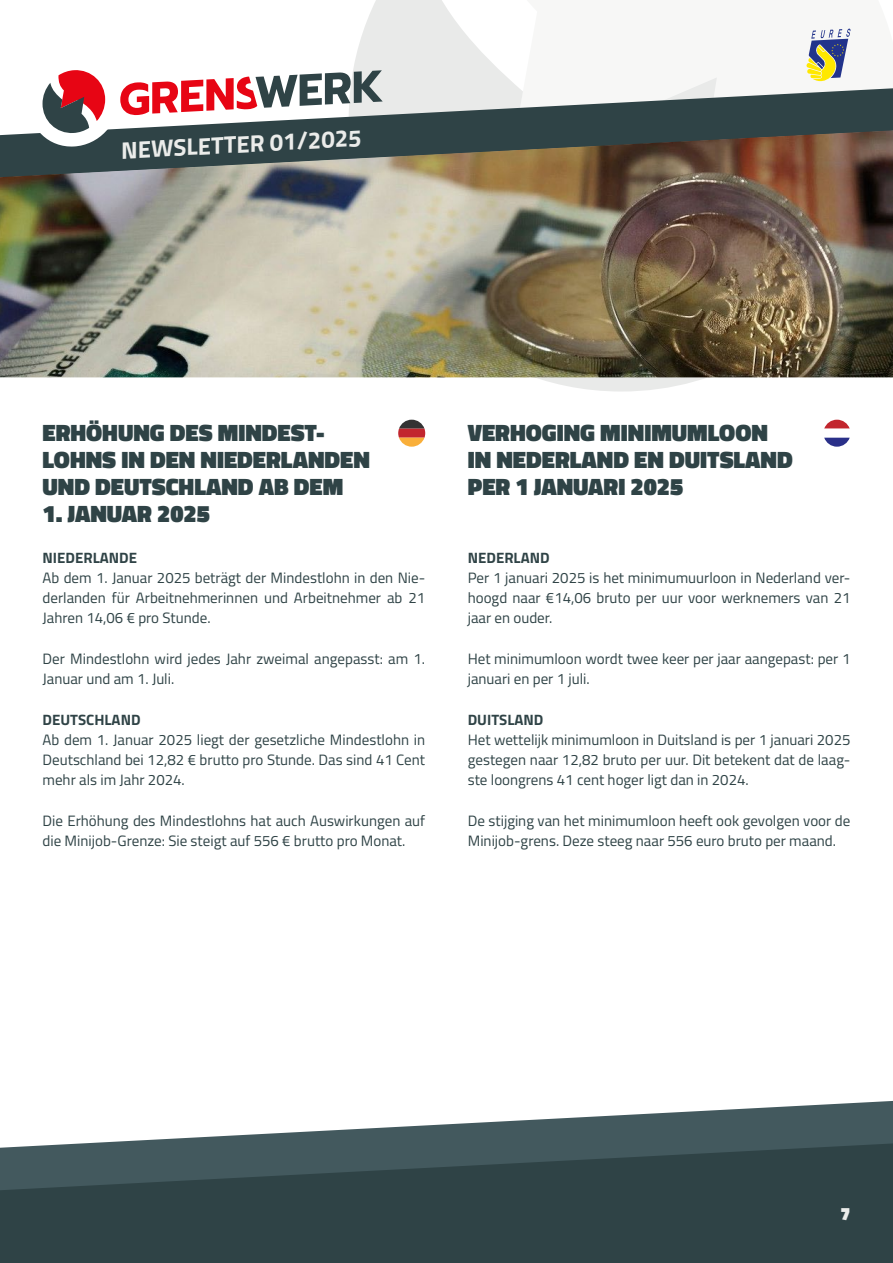
<style>
.page{position:relative;width:893px;height:1263px;background:#fff}
.page>*{position:absolute;margin:0;border:0;box-sizing:border-box;transform-origin:0 0}
.t1{font:900 24px/27px "Cairo";color:#2f4346}
.t2{font:700 24px "Cairo";color:#ebecea}
.t3{font:900 18px "Cairo";color:#ebecea}
.t4{font:15px/20.2px "Cairo";color:#2f4346;text-align:justify}
.t5{font:700 15px "Cairo";color:#2f4346}
</style>
<div class="page">
<div style="left:0;top:1190px;width:893px;height:73px;background:#2f4346"></div>
<svg style="left:349px;top:0;width:411px;height:392px;fill:#f7f7f6"></svg>
<svg style="left:383px;top:88px;width:510px;height:42px;background:#6e7b7d"></svg>
<svg style="left:806px;top:29px;width:44px;height:53px"></svg>
<svg style="left:398px;top:420px;width:27px;height:27px"></svg>
<svg style="left:42px;top:54px;width:341px;height:76px"></svg>
<img style="left:0;top:130px;width:893px;height:247px">
<svg style="left:824px;top:420px;width:26px;height:27px"></svg>
<svg style="left:0;top:1101px;width:893px;height:89px;fill:#43595e"></svg>
<h1 class="t2" style="left:120px;top:131px;width:242px;rotate:-3deg">NEWSLETTER 01/2025</h1>
<h1 class="t1" style="left:43px;top:419px;width:329px">ERHÖHUNG DES MINDEST-<br>LOHNS IN DEN NIEDERLANDEN<br>UND DEUTSCHLAND AB DEM</h1>
<h1 class="t1" style="left:43px;top:500px;width:169px">1. JANUAR 2025</h1>
<p class="t5" style="left:43px;top:545px;width:96px">NIEDERLANDE</p>
<p class="t4" style="left:43px;top:567px;width:384px">Ab dem 1. Januar 2025 beträgt der Mindestlohn in den Nie&shy;derlanden für Arbeitnehmerinnen und Arbeitnehmer ab 21<br>Jahren 14,06 € pro Stunde.</p>
<p class="t4" style="left:43px;top:648px;width:384px">Der Mindestlohn wird jedes Jahr zweimal angepasst: am 1.<br>Januar und am 1. Juli.</p>
<p class="t5" style="left:43px;top:707px;width:100px">DEUTSCHLAND</p>
<p class="t4" style="left:43px;top:729px;width:384px">Ab dem 1. Januar 2025 liegt der gesetzliche Mindestlohn in Deutschland bei 12,82 € brutto pro Stunde. Das sind 41 Cent mehr als im Jahr 2024.</p>
<p class="t4" style="left:43px;top:810px;width:384px">Die Erhöhung des Mindestlohns hat auch Auswirkungen auf die Minijob-Grenze: Sie steigt auf 556 € brutto pro Monat.</p>
<h1 class="t1" style="left:468px;top:419px;width:327px">VERHOGING MINIMUMLOON<br>IN NEDERLAND EN DUITSLAND<br>PER 1 JANUARI 2025</h1>
<p class="t5" style="left:468px;top:545px;width:83px">NEDERLAND</p>
<p class="t4" style="left:468px;top:567px;width:384px">Per 1 januari 2025 is het minimumuurloon in Nederland ver&shy;hoogd naar €14,06 bruto per uur voor werknemers van 21 jaar en ouder.</p>
<p class="t4" style="left:468px;top:648px;width:384px">Het minimumloon wordt twee keer per jaar aangepast: per 1 januari en per 1 juli.</p>
<p class="t5" style="left:468px;top:707px;width:77px">DUITSLAND</p>
<p class="t4" style="left:468px;top:729px;width:384px">Het wettelijk minimumloon in Duitsland is per 1 januari 2025 gestegen naar 12,82 bruto per uur. Dit betekent dat de laag&shy;ste loongrens 41 cent hoger ligt dan in 2024.</p>
<p class="t4" style="left:468px;top:810px;width:384px">De stijging van het minimumloon heeft ook gevolgen voor de<br>Minijob-grens. Deze steeg naar 556 euro bruto per maand.</p>
<p class="t3" style="left:840px;top:1199px;width:11px">7</p>
</div>
